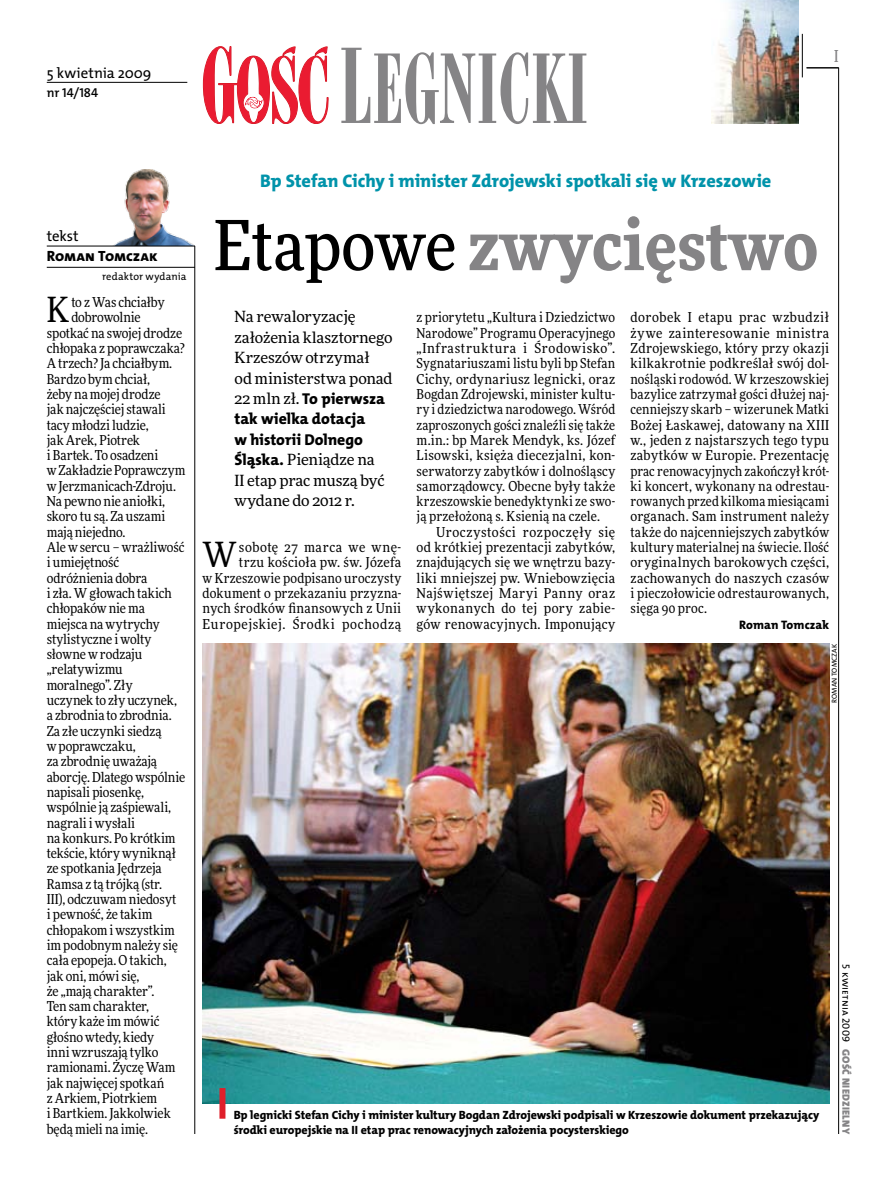
<style>
.page{position:relative;width:893px;height:1191px;background:#fff}
.page>*{position:absolute;margin:0;border:0;box-sizing:border-box;transform-origin:0 0}
.t1{font:900 69px "Freeday Narrow";color:#858486}
.t2{font:34.8px "Freeday Narrow News";color:#000}
.t3{font:18.3px "The Mix HP8 Ex Bld";letter-spacing:-.005em;color:#0093aa}
.t4{font:500 16.5px "Freeday Narrow";color:#858486;scale:.9 1}
.t5{font:15.75px/20.4px "The Mix HP8 Ex Bld";color:#000}
.t6{font:15.45px/20.4px "Freeday News";letter-spacing:-.01em;color:#000}
.t7{font:14.85px "The Mix HP5 Plain";color:#000}
.t8{font:14.85px "The Mix HP8 Ex Bld";letter-spacing:-.005em;color:#000}
.t9{font:13.65px/15.3px "Freeday Narrow News";color:#000;text-align:justify}
.t10{font:13.65px/15.3px "Freeday Narrow News";letter-spacing:.02em;color:#000;text-align:right}
.t11{font:12.9px "The Mix HP6 Se Bld";letter-spacing:-.005em;color:#000}
.t12{font:12.3px "The Mix HP8 Ex Bld";letter-spacing:.035em;color:#000}
.t13{font:12px/15.3px "The Mix HP8 Ex Bld";letter-spacing:-.005em;color:#000}
.t14{font:10.5px "The Mix HP5 Plain";letter-spacing:.015em;color:#000}
.t15{font:10.5px "The Mix HP9 Blk";letter-spacing:.025em;color:#858486}
.t16{font:7.2px "The Mix HP5 Plain";letter-spacing:.005em;color:#000}
.s1{font-weight:500;color:#000}
.s2{font-family:"Freeday News";font-size:15.45px}
.s3{font-family:"The Mix HP8 Ex Bld";font-size:15.75px}
</style>
<div class="page">
<hr style="left:838px;top:68px;width:1px;height:1066px;background:#000">
<hr style="left:802px;top:34px;width:1px;height:43px;background:#000">
<svg style="left:203px;top:46px;width:126px;height:78px"></svg>
<svg style="left:341px;top:48px;width:245px;height:76px"></svg>
<img style="left:712px;top:0;width:86px;height:123px">
<hr style="left:806px;top:68px;width:33px;height:1px;background:#000">
<img style="left:106px;top:169px;width:89px;height:77px">
<hr style="left:47px;top:246px;width:148px;height:1px;background:#000">
<hr style="left:47px;top:267px;width:148px;height:1px;background:#000">
<hr style="left:47px;top:82px;width:140px;height:1px;background:#000">
<hr style="left:195px;top:246px;width:1px;height:888px;background:#000">
<img style="left:202px;top:644px;width:627px;height:459px">
<div style="left:219px;top:1088px;width:6px;height:30px;background:#df1f2a"></div>
<p class="t7" style="left:47px;top:63px;width:106px">5 kwietnia 2009</p>
<p class="t11" style="left:47px;top:85px;width:53px">nr 14/184</p>
<p class="t4" style="left:834px;top:46px;width:6px">I</p>
<p class="t7" style="left:47px;top:227px;width:33px">tekst</p>
<p class="t8" style="left:47px;top:247px;width:112px">Roman Tomczak</p>
<p class="t14" style="left:102px;top:270px;width:86px">redaktor wydania</p>
<h2 class="t2" style="left:47px;top:289px;width:24px">K</h2>
<p class="t9" style="left:71px;top:294px;width:95px">to z Was chciałby</p>
<p class="t9" style="left:71px;top:310px;width:71px">dobrowolnie</p>
<p class="t9" style="left:47px;top:325px;width:137px">spotkać na swojej drodze</p>
<p class="t9" style="left:47px;top:340px;width:140px">chłopaka z poprawczaka?</p>
<p class="t9" style="left:47px;top:356px;width:127px">A trzech? Ja chciałbym.</p>
<p class="t9" style="left:47px;top:371px;width:105px">Bardzo bym chciał,</p>
<p class="t9" style="left:47px;top:386px;width:115px">żeby na mojej drodze</p>
<p class="t9" style="left:47px;top:401px;width:120px">jak najczęściej stawali</p>
<p class="t9" style="left:47px;top:417px;width:103px">tacy młodzi ludzie,</p>
<p class="t9" style="left:47px;top:432px;width:95px">jak Arek, Piotrek</p>
<p class="t9" style="left:47px;top:447px;width:113px">i Bartek. To osadzeni</p>
<p class="t9" style="left:47px;top:463px;width:140px">w Zakładzie Poprawczym</p>
<p class="t9" style="left:47px;top:478px;width:131px">w Jerzmanicach-Zdroju.</p>
<p class="t9" style="left:47px;top:493px;width:120px">Na pewno nie aniołki,</p>
<p class="t9" style="left:47px;top:509px;width:120px">skoro tu są. Za uszami</p>
<p class="t9" style="left:47px;top:524px;width:80px">mają niejedno.</p>
<p class="t9" style="left:47px;top:539px;width:139px">Ale w sercu – wrażliwość</p>
<p class="t9" style="left:47px;top:554px;width:74px">i umiejętność</p>
<p class="t9" style="left:47px;top:570px;width:102px">odróżnienia dobra</p>
<p class="t9" style="left:47px;top:585px;width:126px">i zła. W głowach takich</p>
<p class="t9" style="left:47px;top:600px;width:100px">chłopaków nie ma</p>
<p class="t9" style="left:47px;top:616px;width:114px">miejsca na wytrychy</p>
<p class="t9" style="left:47px;top:631px;width:106px">stylistyczne i wolty</p>
<p class="t9" style="left:47px;top:646px;width:97px">słowne w rodzaju</p>
<p class="t9" style="left:47px;top:662px;width:77px">„relatywizmu</p>
<p class="t9" style="left:47px;top:677px;width:87px">moralnego”. Zły</p>
<p class="t9" style="left:47px;top:692px;width:132px">uczynek to zły uczynek,</p>
<p class="t9" style="left:47px;top:707px;width:127px">a zbrodnia to zbrodnia.</p>
<p class="t9" style="left:47px;top:723px;width:116px">Za złe uczynki siedzą</p>
<p class="t9" style="left:47px;top:738px;width:91px">w poprawczaku,</p>
<p class="t9" style="left:47px;top:753px;width:112px">za zbrodnię uważają</p>
<p class="t9" style="left:47px;top:769px;width:140px">aborcję. Dlatego wspólnie</p>
<p class="t9" style="left:47px;top:784px;width:99px">napisali piosenkę,</p>
<p class="t9" style="left:47px;top:799px;width:126px">wspólnie ją zaśpiewali,</p>
<p class="t9" style="left:47px;top:815px;width:90px">nagrali i wysłali</p>
<p class="t9" style="left:47px;top:830px;width:130px">na konkurs. Po krótkim</p>
<p class="t9" style="left:47px;top:845px;width:131px">tekście, który wyniknął</p>
<p class="t9" style="left:47px;top:860px;width:116px">ze spotkania Jędrzeja</p>
<p class="t9" style="left:47px;top:876px;width:117px">Ramsa z tą trójką (str.</p>
<p class="t9" style="left:47px;top:891px;width:131px">III), odczuwam niedosyt</p>
<p class="t9" style="left:47px;top:906px;width:107px">i pewność, że takim</p>
<p class="t9" style="left:47px;top:922px;width:129px">chłopakom i wszystkim</p>
<p class="t9" style="left:47px;top:937px;width:133px">im podobnym należy się</p>
<p class="t9" style="left:47px;top:952px;width:121px">cała epopeja. O takich,</p>
<p class="t9" style="left:47px;top:968px;width:94px">jak oni, mówi się,</p>
<p class="t9" style="left:47px;top:983px;width:109px">że „mają charakter”.</p>
<p class="t9" style="left:47px;top:998px;width:104px">Ten sam charakter,</p>
<p class="t9" style="left:47px;top:1013px;width:114px">który każe im mówić</p>
<p class="t9" style="left:47px;top:1029px;width:109px">głośno wtedy, kiedy</p>
<p class="t9" style="left:47px;top:1044px;width:113px">inni wzruszają tylko</p>
<p class="t9" style="left:47px;top:1059px;width:130px">ramionami. Życzę Wam</p>
<p class="t9" style="left:47px;top:1075px;width:119px">jak najwięcej spotkań</p>
<p class="t9" style="left:47px;top:1090px;width:112px">z Arkiem, Piotrkiem</p>
<p class="t9" style="left:47px;top:1105px;width:125px">i Bartkiem. Jakkolwiek</p>
<p class="t9" style="left:47px;top:1121px;width:103px">będą mieli na imię.</p>
<h3 class="t3" style="left:260px;top:169px;width:513px">Bp Stefan Cichy i minister Zdrojewski spotkali się w Krzeszowie</h3>
<h1 class="t1" style="left:214px;top:200px;width:606px"><span class="s1">Etapowe</span> zwycięstwo</h1>
<p class="t6" style="left:234px;top:306px;width:160px">Na rewaloryzację założenia klasztornego<br>Krzeszów otrzymał<br>od ministerstwa ponad</p>
<p class="t5" style="left:234px;top:388px;width:152px"><span class="s2">22 mln zł.</span> To pierwsza tak wielka dotacja<br>w historii Dolnego</p>
<p class="t6" style="left:234px;top:449px;width:151px"><span class="s3">Śląska.</span> Pieniądze na<br>II etap prac muszą być wydane do 2012 r.</p>
<h2 class="t2" style="left:203px;top:533px;width:36px">W</h2>
<p class="t10" style="left:203px;top:539px;width:200px">sobotę 27 marca we wnę-<br>trzu kościoła pw. św. Józefa<br>w Krzeszowie podpisano uroczysty dokument o przekazaniu przyzna&shy;nych środków finansowych z Unii<br>Europejskiej. Środki pochodzą</p>
<p class="t9" style="left:417px;top:310px;width:200px">z priorytetu „Kultura i Dziedzictwo Narodowe” Programu Operacyjnego „Infrastruktura i Środowisko”.<br>Sygnatariuszami listu byli bp Stefan Cichy, ordynariusz legnicki, oraz Bogdan Zdrojewski, minister kultu&shy;ry i dziedzictwa narodowego. Wśród zaproszonych gości znaleźli się także m.in.: bp Marek Mendyk, ks. Józef Lisowski, księża diecezjalni, kon&shy;serwatorzy zabytków i dolnośląscy samorządowcy. Obecne były także krzeszowskie benedyktynki ze swo&shy;ją przełożoną s. Ksienią na czele.</p>
<p class="t9" style="left:417px;top:524px;width:200px;text-indent:20px">Uroczystości rozpoczęły się od krótkiej prezentacji zabytków, znajdujących się we wnętrzu bazy&shy;liki mniejszej pw. Wniebowzięcia Najświętszej Maryi Panny oraz wykonanych do tej pory zabie&shy;gów renowacyjnych. Imponujący</p>
<p class="t9" style="left:630px;top:310px;width:200px">dorobek I etapu prac wzbudził żywe zainteresowanie ministra Zdrojewskiego, który przy okazji kilkakrotnie podkreślał swój dol&shy;nośląski rodowód. W krzeszowskiej bazylice zatrzymał gości dłużej naj&shy;cenniejszy skarb – wizerunek Matki Bożej Łaskawej, datowany na XIII w., jeden z najstarszych tego typu zabytków w Europie. Prezentację prac renowacyjnych zakończył krót&shy;ki koncert, wykonany na odrestau&shy;rowanych przed kilkoma miesiącami organach. Sam instrument należy także do najcenniejszych zabytków kultury materialnej na świecie. Ilość oryginalnych barokowych części, zachowanych do naszych czasów i pieczołowicie odrestaurowanych, sięga 90 proc.</p>
<p class="t12" style="left:739px;top:616px;width:92px">Roman Tomczak</p>
<p class="t16" style="left:830px;top:703px;width:60px;rotate:-90deg">Roman Tomczak</p>
<p class="t14" style="left:853px;top:964px;width:79px;rotate:90deg">5 kwietnia 2009</p>
<p class="t13" style="left:234px;top:1107px;width:587px">Bp legnicki Stefan Cichy i minister kultury Bogdan Zdrojewski podpisali w Krzeszowie dokument przekazujący środki europejskie na II etap prac renowacyjnych założenia pocysterskiego</p>
<p class="t15" style="left:853px;top:1049px;width:86px;rotate:90deg">Gość Niedzielny</p>
</div>
